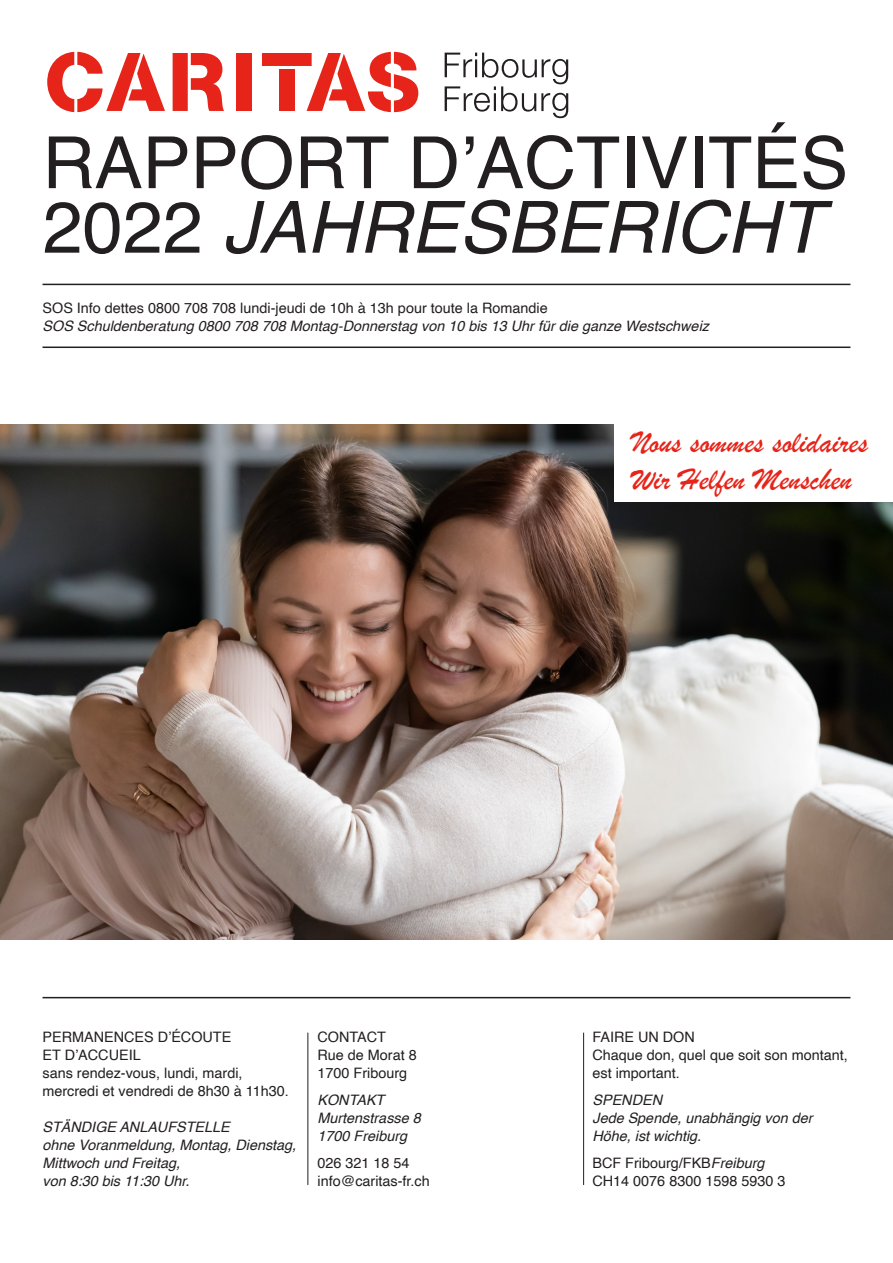
<style>
.page{position:relative;width:893px;height:1263px;background:#fff}
.page>*{position:absolute;margin:0;border:0;box-sizing:border-box;transform-origin:0 0}
.t1{font:72px/64.5px "Helvetica";color:#231f20}
.t2{font:31.5px/37.8px "Brush Script";color:#e72419}
.t3{font:14.4px/18px "Helvetica";color:#231f20}
.t4{font:italic 14.4px/18px "Helvetica";color:#231f20}
.s1{font-style:italic}
</style>
<div class="page">
<img style="left:0;top:424px;width:893px;height:515px">
<svg style="left:445px;top:53px;width:123px;height:65px"></svg>
<div style="left:237px;top:53px;width:15px;height:58px;background:#e72419"></div>
<svg style="left:47px;top:52px;width:118px;height:60px"></svg>
<svg style="left:173px;top:53px;width:51px;height:58px"></svg>
<svg style="left:262px;top:52px;width:156px;height:60px"></svg>
<hr style="left:43px;top:284px;width:807px;height:1px;background:#231f20">
<hr style="left:43px;top:346px;width:807px;height:2px;background:#231f20">
<hr style="left:43px;top:997px;width:807px;height:1px;background:#231f20">
<hr style="left:307px;top:1033px;width:1px;height:152px;background:#231f20">
<hr style="left:583px;top:1033px;width:1px;height:152px;background:#231f20">
<div style="left:614px;top:421px;width:279px;height:81px;background:#fff"></div>
<h1 class="t1" style="left:43px;top:133px;width:807px">RAPPORT D’ACTIVITÉS<br>2022 <span class="s1">JAHRESBERICHT</span></h1>
<p class="t3" style="left:43px;top:299px;width:507px">SOS Info dettes 0800 708 708 lundi-jeudi de 10h à 13h pour toute la Romandie</p>
<p class="t4" style="left:43px;top:317px;width:668px">SOS Schuldenberatung 0800 708 708 Montag-Donnerstag von 10 bis 13 Uhr für die ganze Westschweiz</p>
<h2 class="t2" style="left:631px;top:423px;width:238px">Nous sommes solidaires<br>Wir Helfen Menschen</h2>
<p class="t3" style="left:43px;top:1028px;width:248px">PERMANENCES D’ÉCOUTE<br>ET D’ACCUEIL<br>sans rendez-vous, lundi, mardi, mercredi et vendredi de 8h30 à 11h30.</p>
<p class="t4" style="left:43px;top:1118px;width:255px">STÄNDIGE ANLAUFSTELLE<br>ohne Voranmeldung, Montag, Dienstag,<br>Mittwoch und Freitag,<br>von 8:30 bis 11:30 Uhr.</p>
<p class="t3" style="left:317px;top:1028px;width:101px">CONTACT<br>Rue de Morat 8<br>1700 Fribourg</p>
<p class="t4" style="left:317px;top:1091px;width:105px">KONTAKT<br>Murtenstrasse 8<br>1700 Freiburg</p>
<p class="t3" style="left:317px;top:1154px;width:114px">026 321 18 54 info@caritas-fr.ch</p>
<p class="t3" style="left:592px;top:1028px;width:257px">FAIRE UN DON<br>Chaque don, quel que soit son montant, est important.</p>
<p class="t4" style="left:592px;top:1091px;width:222px">SPENDEN<br>Jede Spende, unabhängig von der<br>Höhe, ist wichtig.</p>
<p class="t3" style="left:592px;top:1154px;width:194px">BCF Fribourg/FKB<span class="s1">Freiburg<br></span>CH14 0076 8300 1598 5930 3</p>
</div>
